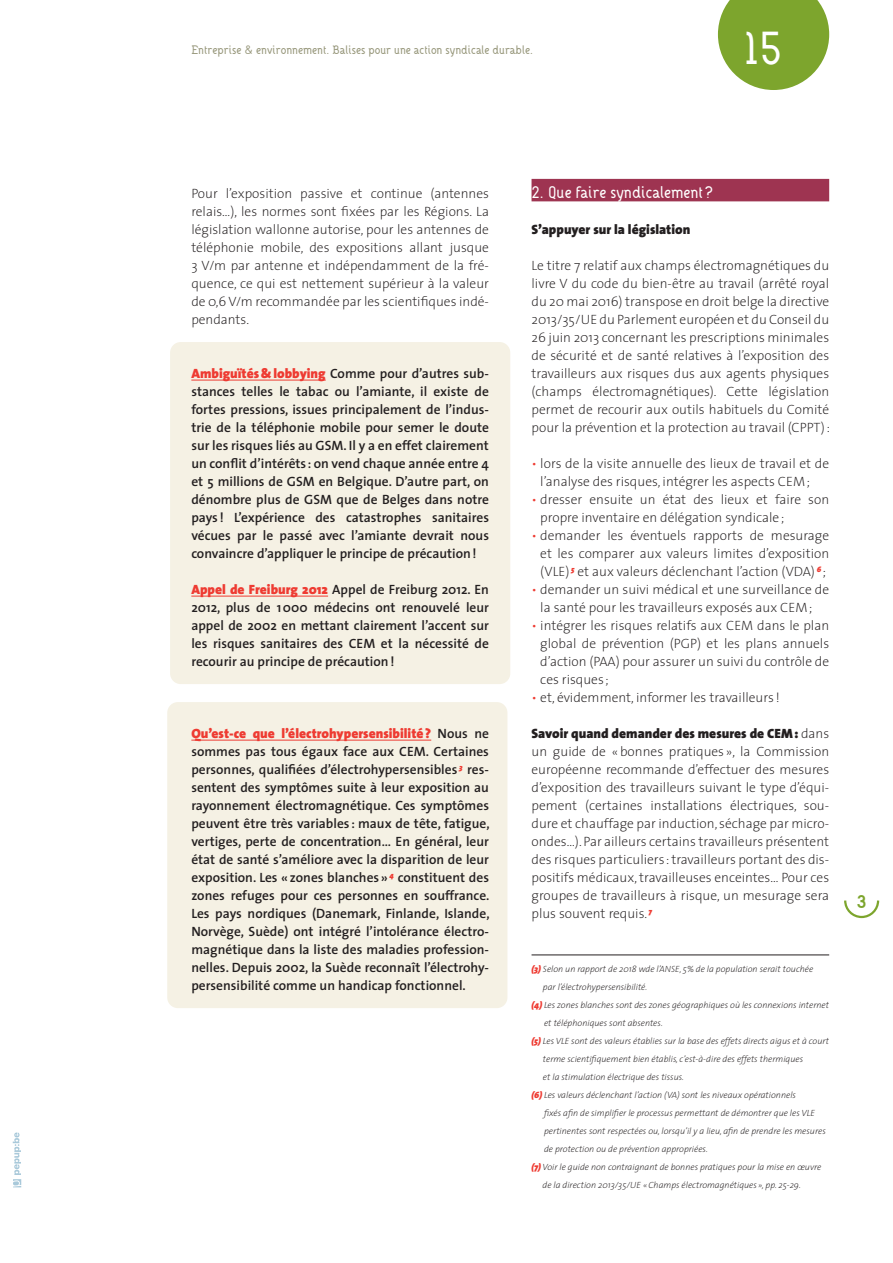
<style>
.page{position:relative;width:893px;height:1263px;background:#fff}
.page>*{position:absolute;margin:0;border:0;box-sizing:border-box;transform-origin:0 0}
.t1{font:500 45px "DANOISE";color:#fff}
.t2{font:700 18px "DANOISE";color:#7da52d}
.t3{font:500 16.5px "DANOISE";color:#fff}
.t4{font:200 13.5px/18px "The Sans";color:#231f20;text-align:justify}
.t5{font:600 13.5px/18px "The Sans";color:#231f20;text-align:justify}
.t6{font:900 13.5px "The Sans";color:#231f20}
.t7{font:500 12px "DANOISE";color:#98987c}
.t8{font:italic 200 9px "The Sans";color:#231f20}
.s1{font-weight:900;color:#ee3b32}
.s2{color:#ee3b32}
.s3{font-weight:900}
</style>
<div class="page">
<div style="left:170px;top:342px;width:340px;height:342px;background:#f5f1e4;border-radius:11px"></div>
<div style="left:167px;top:702px;width:340px;height:306px;background:#f5f1e4;border-radius:11px"></div>
<svg style="left:844px;top:900px;width:36px;height:19px"></svg>
<svg style="left:718px;top:0;width:111px;height:90px;background:#91b34d"></svg>
<hr style="left:191px;top:380px;width:135px;height:1px;background:#ee3b32">
<hr style="left:191px;top:596px;width:137px;height:1px;background:#ee3b32">
<hr style="left:191px;top:740px;width:240px;height:1px;background:#ee3b32">
<div style="left:531px;top:179px;width:298px;height:22px;background:#9e3451"></div>
<svg style="left:13px;top:1132px;width:8px;height:55px"></svg>
<hr style="left:531px;top:955px;width:298px;height:1px;background:#231f20">
<p class="t7" style="left:191px;top:42px;width:343px">Entreprise &amp; environnement. Balises pour une action syndicale durable.</p>
<h1 class="t1" style="left:741px;top:19px;width:43px">15</h1>
<p class="t4" style="left:191px;top:184px;width:299px">Pour l’exposition passive et continue (antennes relais…), les normes sont fixées par les Régions. La législation wallonne autorise, pour les antennes de téléphonie mobile, des expositions allant jusque 3 V/m par antenne et indépendamment de la fré&shy;quence, ce qui est nettement supérieur à la valeur de 0,6 V/m recommandée par les scientifiques indé&shy;pendants.</p>
<p class="t5" style="left:191px;top:364px;width:299px"><span class="s1">Ambiguïtés &amp; lobbying</span> Comme pour d’autres sub&shy;stances telles le tabac ou l’amiante, il existe de fortes pressions, issues principalement de l’indus&shy;trie de la téléphonie mobile pour semer le doute sur les risques liés au GSM. Il y a en effet clairement un conflit d’intérêts : on vend chaque année entre 4 et 5 millions de GSM en Belgique. D’autre part, on dénombre plus de GSM que de Belges dans notre pays ! L’expérience des catastrophes sanitaires vécues par le passé avec l’amiante devrait nous convaincre d’appliquer le principe de précaution!</p>
<p class="t5" style="left:191px;top:580px;width:299px"><span class="s1">Appel de Freiburg 2012</span> Appel de Freiburg 2012. En 2012, plus de 1000 médecins ont renouvelé leur appel de 2002 en mettant clairement l’accent sur les risques sanitaires des CEM et la nécessité de recourir au principe de précaution!</p>
<p class="t5" style="left:191px;top:724px;width:300px"><span class="s1">Qu’est-ce que l’électrohypersensibilité ?</span> Nous ne sommes pas tous égaux face aux CEM. Certaines personnes, qualifiées d’électrohypersensibles <sup>3</sup> res&shy;sentent des symptômes suite à leur exposition au rayonnement électromagnétique. Ces symptômes peuvent être très variables : maux de tête, fatigue, vertiges, perte de concentration… En général, leur état de santé s’améliore avec la disparition de leur exposition. Les «zones blanches» <sup>4</sup> constituent des zones refuges pour ces personnes en souffrance.<br>Les pays nordiques (Danemark, Finlande, Islande, Norvège, Suède) ont intégré l’intolérance électro&shy;magnétique dans la liste des maladies profession&shy;nelles. Depuis 2002, la Suède reconnaît l’électrohy&shy;persensibilité comme un handicap fonctionnel.</p>
<p class="t3" style="left:531px;top:182px;width:183px">2. Que faire syndicalement ?</p>
<p class="t6" style="left:531px;top:218px;width:160px">S’appuyer sur la législation</p>
<p class="t4" style="left:531px;top:256px;width:300px">Le titre 7 relatif aux champs électromagnétiques du livre V du code du bien-être au travail (arrêté royal du 20 mai 2016) transpose en droit belge la directive 2013/35/UE du Parlement européen et du Conseil du 26 juin 2013 concernant les prescriptions minimales de sécurité et de santé relatives à l’exposition des travailleurs aux risques dus aux agents physiques (champs électromagnétiques). Cette législation permet de recourir aux outils habituels du Comité pour la prévention et la protection au travail (CPPT):</p>
<p class="t4" style="left:540px;top:454px;width:290px;text-indent:-9px"><span class="s2">•</span> lors de la visite annuelle des lieux de travail et de l’analyse des risques, intégrer les aspects CEM;</p>
<p class="t4" style="left:540px;top:490px;width:290px;text-indent:-9px"><span class="s2">•</span> dresser ensuite un état des lieux et faire son propre inventaire en délégation syndicale;</p>
<p class="t4" style="left:540px;top:526px;width:290px;text-indent:-9px"><span class="s2">•</span> demander les éventuels rapports de mesurage et les comparer aux valeurs limites d’exposition (VLE) <sup>5</sup> et aux valeurs déclenchant l’action (VDA) <sup>6</sup> ;</p>
<p class="t4" style="left:531px;top:580px;width:299px;text-align:center"><span class="s2">•</span> demander un suivi médical et une surveillance de la santé pour les travailleurs exposés aux CEM;</p>
<p class="t4" style="left:540px;top:616px;width:290px;text-indent:-9px"><span class="s2">•</span> intégrer les risques relatifs aux CEM dans le plan global de prévention (PGP) et les plans annuels d’action (PAA) pour assurer un suivi du contrôle de ces risques ;</p>
<p class="t4" style="left:531px;top:688px;width:250px"><span class="s2">•</span> et, évidemment, informer les travailleurs !</p>
<p class="t4" style="left:531px;top:724px;width:299px"><span class="s3">Savoir quand demander des mesures de CEM :</span> dans un guide de «bonnes pratiques », la Commission européenne recommande d’effectuer des mesures d’exposition des travailleurs suivant le type d’équi&shy;pement (certaines installations électriques, sou&shy;dure et chauffage par induction, séchage par micro&shy;ondes…). Par ailleurs certains travailleurs présentent des risques particuliers : travailleurs portant des dis&shy;positifs médicaux, travailleuses enceintes… Pour ces groupes de travailleurs à risque, un mesurage sera plus souvent requis. <sup>7</sup></p>
<p class="t8" style="left:531px;top:962px;width:283px"><span class="s1">(3)</span> Selon un rapport de 2018 wde l’ANSE, 5% de la population serait touchée</p>
<p class="t8" style="left:543px;top:980px;width:106px">par l’électrohypersensibilité.</p>
<p class="t8" style="left:531px;top:998px;width:299px"><span class="s1">(4)</span> Les zones blanches sont des zones géographiques où les connexions internet</p>
<p class="t8" style="left:544px;top:1016px;width:120px">et téléphoniques sont absentes.</p>
<p class="t8" style="left:531px;top:1034px;width:299px"><span class="s1">(5)</span> Les VLE sont des valeurs établies sur la base des effets directs aigus et à court</p>
<p class="t8" style="left:543px;top:1052px;width:262px">terme scientifiquement bien établis, c’est-à-dire des effets thermiques</p>
<p class="t8" style="left:543px;top:1070px;width:143px">et la stimulation électrique des tissus.</p>
<p class="t8" style="left:531px;top:1088px;width:266px"><span class="s1">(6)</span> Les valeurs déclenchant l’action (VA) sont les niveaux opérationnels</p>
<p class="t8" style="left:544px;top:1106px;width:272px">fixés afin de simplifier le processus permettant de démontrer que les VLE</p>
<p class="t8" style="left:544px;top:1124px;width:283px">pertinentes sont respectées ou, lorsqu’il y a lieu, afin de prendre les mesures</p>
<p class="t8" style="left:544px;top:1142px;width:165px">de protection ou de prévention appropriées.</p>
<p class="t8" style="left:531px;top:1160px;width:291px"><span class="s1">(7)</span> Voir le guide non contraignant de bonnes pratiques pour la mise en œuvre</p>
<p class="t8" style="left:543px;top:1178px;width:260px">de la direction 2013/35/UE «Champs électromagnétiques », pp. 25-29.</p>
<h2 class="t2" style="left:857px;top:890px;width:11px">3</h2>
</div>
